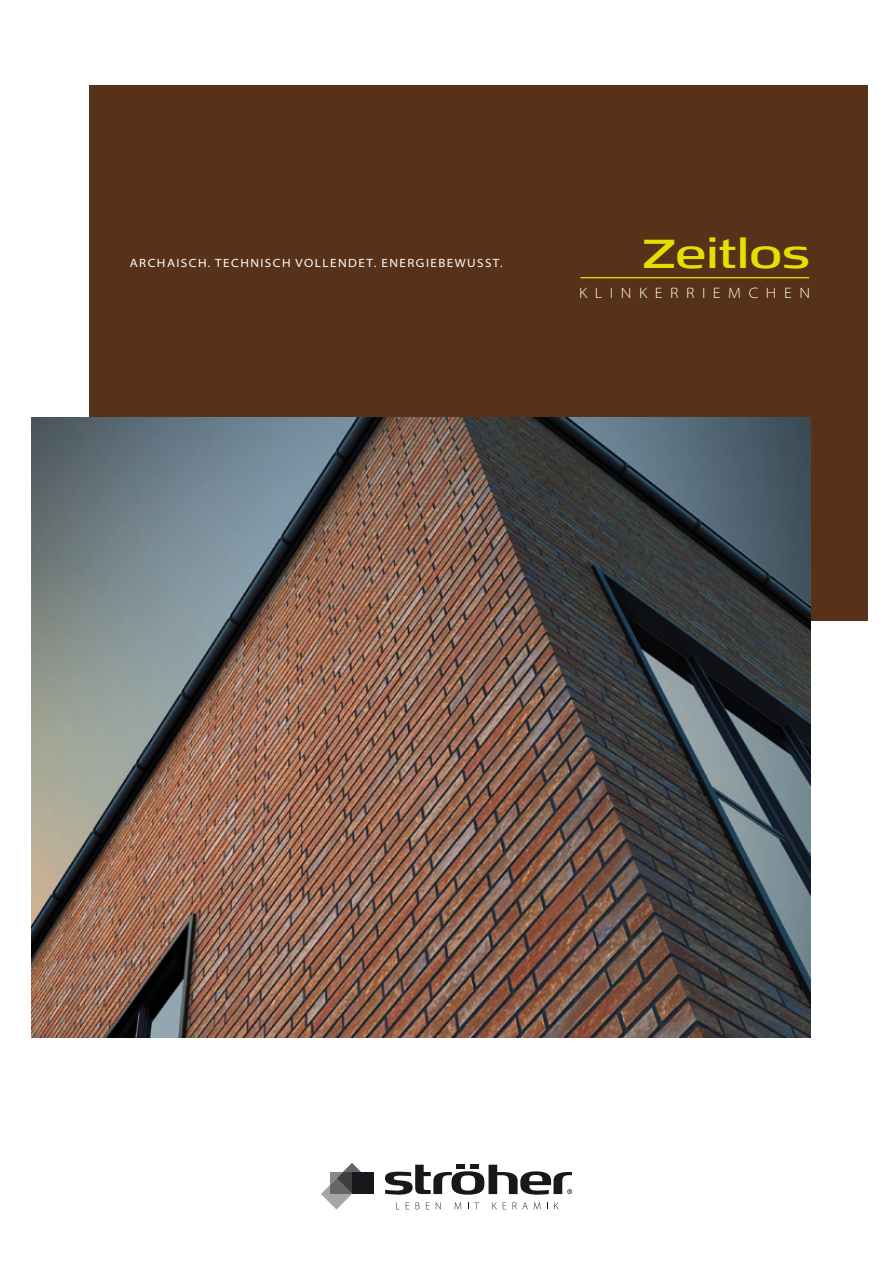
<style>
.page{position:relative;width:893px;height:1263px;background:#fff}
.page>*{position:absolute;margin:0;border:0;box-sizing:border-box;transform-origin:0 0}
.t1{font:40.35px "Signa Ext";letter-spacing:.01em;color:#e8df00}
.t2{font:300 semi-expanded 15.15px "Myriad Pro";letter-spacing:.5em;color:#fff}
.t3{font:semi-expanded 12px "Myriad Pro";letter-spacing:.12em;color:#fff}
</style>
<div class="page">
<div style="left:89px;top:85px;width:778px;height:536px;background:#583119"></div>
<img style="left:32px;top:418px;width:778px;height:619px">
<svg style="left:321px;top:1163px;width:40px;height:46px"></svg>
<div style="left:352px;top:1172px;width:22px;height:22px;background:#1a171c"></div>
<div style="left:456px;top:1164px;width:9px;height:5px;background:#1a171c"></div>
<div style="left:470px;top:1164px;width:9px;height:5px;background:#1a171c"></div>
<svg style="left:385px;top:1165px;width:187px;height:30px"></svg>
<svg style="left:406px;top:1202px;width:3px;height:7px"></svg>
<svg style="left:416px;top:1202px;width:3px;height:7px"></svg>
<svg style="left:426px;top:1202px;width:3px;height:7px"></svg>
<svg style="left:436px;top:1202px;width:5px;height:7px"></svg>
<svg style="left:455px;top:1202px;width:6px;height:7px"></svg>
<svg style="left:468px;top:1202px;width:11px;height:7px"></svg>
<svg style="left:492px;top:1202px;width:5px;height:7px"></svg>
<svg style="left:503px;top:1202px;width:3px;height:7px"></svg>
<svg style="left:513px;top:1202px;width:15px;height:7px"></svg>
<svg style="left:534px;top:1202px;width:6px;height:7px"></svg>
<svg style="left:554px;top:1202px;width:5px;height:7px"></svg>
<hr style="left:580px;top:277px;width:229px;height:1px;background:#e8df00">
<p class="t3" style="left:130px;top:257px;width:374px">ARCHAISCH. TECHNISCH VOLLENDET. ENERGIEBEWUSST.</p>
<h1 class="t1" style="left:642px;top:229px;width:169px">Zeitlos</h1>
<p class="t2" style="left:579px;top:285px;width:232px">KLINKERRIEMCHEN</p>
</div>
